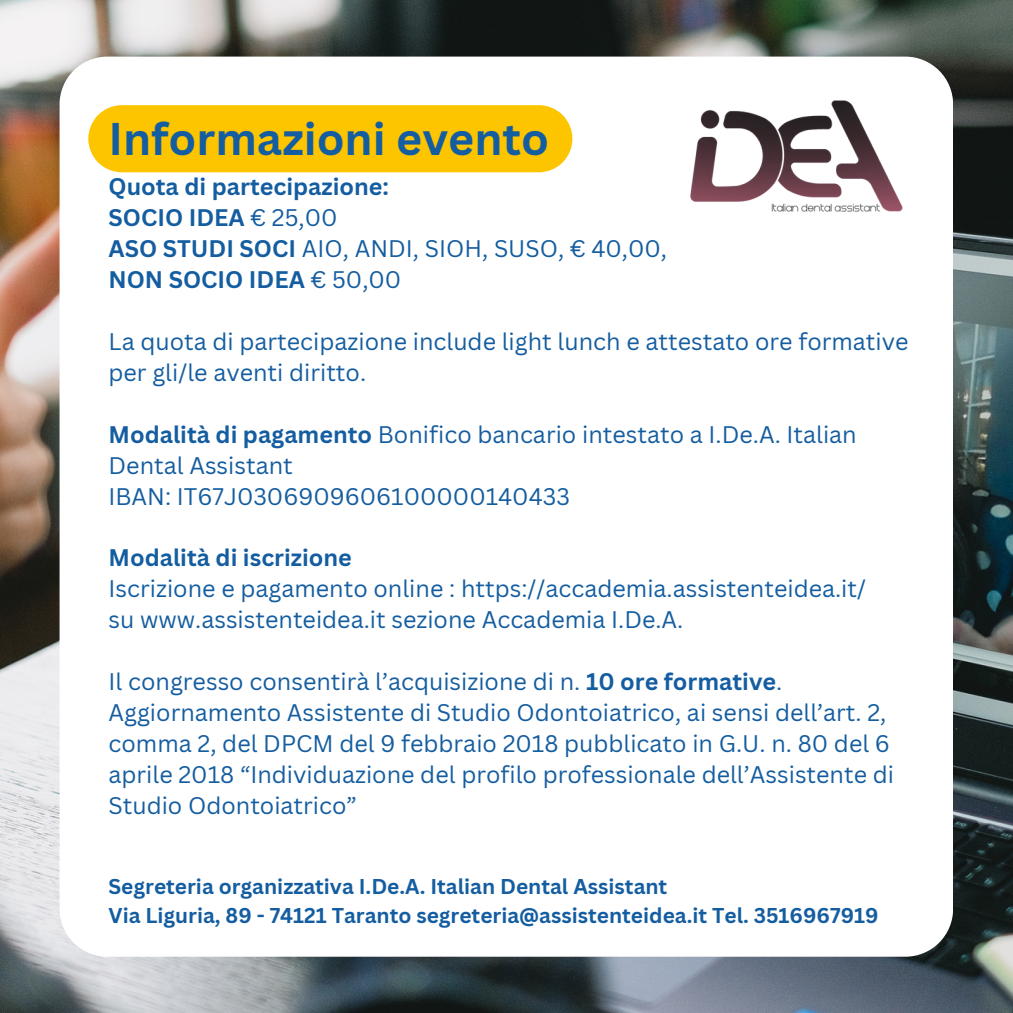
<style>
.page{position:relative;width:1013px;height:1013px;background:#fff}
.page>*{position:absolute;margin:0;border:0;box-sizing:border-box;transform-origin:0 0}
.t1{font:700 44.62px "Canva Sans";color:#145da0}
.t2{font:23.38px/31px "Canva Sans";color:#145da0}
.t3{font:700 23.38px/31px "Canva Sans";color:#145da0}
.t4{font:700 20.88px "Canva Sans";color:#145da0}
.s1{font-weight:400}
.s2{font-weight:700}
</style>
<div class="page">
<img style="left:0;top:0;width:1012px;height:1012px">
<div style="left:60px;top:57px;width:893px;height:900px;background:#fff"></div>
<div style="left:88px;top:105px;width:484px;height:67px;background:#fdc500"></div>
<img style="left:690px;top:100px;width:213px;height:112px">
<p class="t1" style="left:108px;top:107px;width:442px">Informazioni evento</p>
<h1 class="t3" style="left:108px;top:170px;width:560px">Quota di partecipazione:<br>SOCIO IDEA <span class="s1">€ 25,00<br></span>ASO STUDI SOCI <span class="s1">AIO, ANDI, SIOH, SUSO, € 40,00,<br></span>NON SOCIO IDEA <span class="s1">€ 50,00</span></h1>
<h2 class="t2" style="left:108px;top:325px;width:801px">La quota di partecipazione include light lunch e attestato ore formative per gli/le aventi diritto.</h2>
<h2 class="t2" style="left:108px;top:418px;width:749px"><span class="s2">Modalità di pagamento</span> Bonifico bancario intestato a I.De.A. Italian<br>Dental Assistant<br>IBAN: IT67J0306909606100000140433</h2>
<h2 class="t2" style="left:108px;top:542px;width:759px"><span class="s2">Modalità di iscrizione<br></span>Iscrizione e pagamento online : https://accademia.assistenteidea.it/ su www.assistenteidea.it sezione Accademia I.De.A.</h2>
<h2 class="t2" style="left:108px;top:665px;width:787px">Il congresso consentirà l’acquisizione di n. <span class="s2">10 ore formative</span>.<br>Aggiornamento Assistente di Studio Odontoiatrico, ai sensi dell’art. 2, comma 2, del DPCM del 9 febbraio 2018 pubblicato in G.U. n. 80 del 6 aprile 2018 “Individuazione del profilo professionale dell’Assistente di Studio Odontoiatrico”</h2>
<h2 class="t4" style="left:108px;top:872px;width:560px">Segreteria organizzativa I.De.A. Italian Dental Assistant</h2>
<p class="t4" style="left:108px;top:900px;width:771px">Via Liguria, 89 - 74121 Taranto segreteria@assistenteidea.it Tel. 3516967919</p>
</div>
